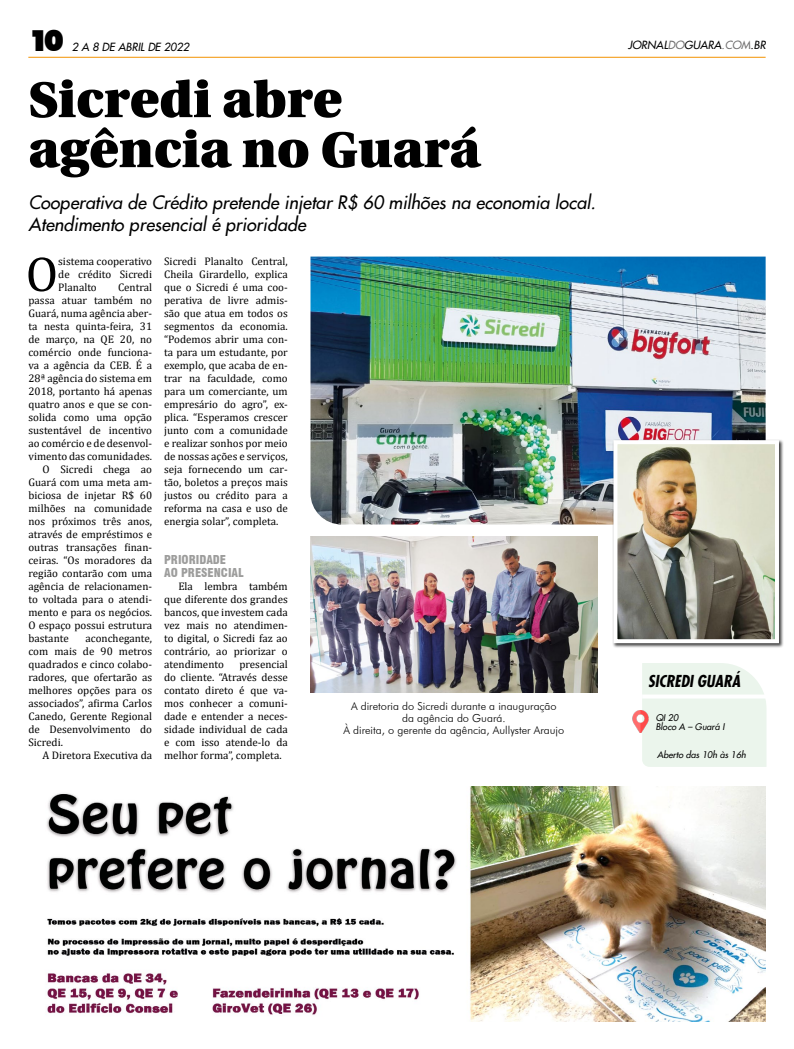
<style>
.page{position:relative;width:794px;height:1049px;background:#fff}
.page>*{position:absolute;margin:0;border:0;box-sizing:border-box;transform-origin:0 0}
.t1{font:900 50px/50px "Utopia";color:#000}
.t2{font:50px "Cambria";color:#000}
.t3{font:900 29.6px "Futura BT";color:#000}
.t4{font:italic 18px/22px "Futura 2";color:#000}
.t5{font:italic 700 condensed 16px "Futura";color:#000}
.t6{font:900 condensed 12px/13px "Swiss 721 BT";color:#9d9d9c}
.t7{font:11px/13px "Cambria";color:#000;text-align:justify}
.t8{font:300 11px/12px "Futura BT";color:#000;text-align:center}
.t9{font:italic 11px "Futura 2";color:#000}
.t10{font:italic 9px/9px "Futura 2";color:#000}
.s1{color:#706f6f}
</style>
<div class="page">
<hr style="left:28px;top:57px;width:737px;height:1px;background:#f39200">
<img style="left:310px;top:257px;width:455px;height:267px">
<div style="left:612px;top:439px;width:172px;height:209px;background:#000;opacity:.75"></div>
<img style="left:618px;top:445px;width:156px;height:193px">
<div style="left:613px;top:440px;width:166px;height:203px;border:4px solid #fff"></div>
<img style="left:310px;top:537px;width:287px;height:155px">
<div style="left:642px;top:663px;width:124px;height:104px;background:#ebf5ec"></div>
<img style="left:632px;top:711px;width:19px;height:22px">
<hr style="left:642px;top:694px;width:124px;height:4px;background:#fff">
<img style="left:46px;top:787px;width:719px;height:235px">
<h2 class="t3" style="left:28px;top:22px;width:37px">10</h2>
<p class="t9" style="left:72px;top:39px;width:119px">2 A 8 DE ABRIL DE 2022</p>
<p class="t9" style="left:628px;top:38px;width:139px">JORNAL<span class="s1">DO</span>GUARA<span class="s1">.COM</span>.BR</p>
<h1 class="t1" style="left:28px;top:75px;width:453px">Sicredi abre agência no Guará</h1>
<h3 class="t4" style="left:28px;top:191px;width:569px">Cooperativa de Crédito pretende injetar R$ 60 milhões na economia local.<br>Atendimento presencial é prioridade</h3>
<h1 class="t2" style="left:26px;top:245px;width:34px">O</h1>
<p class="t7" style="left:58px;top:255px;width:95px">sistema cooperativo de crédito Sicredi Planalto</p>
<p class="t7" style="left:164px;top:255px;width:125px">Sicredi Planalto Central, Cheila Girardello, explica que o Sicredi é uma coo&shy;perativa de livre admis&shy;são que atua em todos os segmentos da economia. “Podemos abrir uma con&shy;ta para um estudante, por exemplo, que acaba de en&shy;trar na faculdade, como para um comerciante, um empresário do agro”, ex&shy;plica. “Esperamos crescer junto com a comunidade e realizar sonhos por meio de nossas ações e serviços, seja fornecendo um car&shy;tão, boletos a preços mais justos ou crédito para a reforma na casa e uso de energia solar”, completa.</p>
<p class="t6" style="left:164px;top:553px;width:81px">PRIORIDADE<br>AO PRESENCIAL</p>
<p class="t7" style="left:164px;top:580px;width:125px;text-indent:14px">Ela lembra também que diferente dos grandes bancos, que investem cada vez mais no atendimen&shy;to digital, o Sicredi faz ao contrário, ao priorizar o atendimento</p>
<p class="t7" style="left:118px;top:281px;width:36px">Central</p>
<p class="t7" style="left:28px;top:294px;width:125px">passa atuar também no</p>
<p class="t7" style="left:28px;top:307px;width:125px">Guará, numa agência aber-</p>
<p class="t7" style="left:28px;top:320px;width:125px">ta nesta quinta-feira, 31</p>
<p class="t7" style="left:28px;top:333px;width:125px">de março, na QE 20, no</p>
<p class="t7" style="left:28px;top:346px;width:125px">comércio onde funciona-</p>
<p class="t7" style="left:28px;top:359px;width:125px">va a agência da CEB. É a</p>
<p class="t7" style="left:28px;top:372px;width:125px">28ª agência do sistema em</p>
<p class="t7" style="left:28px;top:385px;width:125px">2018, portanto há apenas</p>
<p class="t7" style="left:28px;top:398px;width:125px">quatro anos e que se con-</p>
<p class="t7" style="left:28px;top:411px;width:125px">solida como uma opção</p>
<p class="t7" style="left:28px;top:424px;width:125px">sustentável de incentivo</p>
<p class="t7" style="left:28px;top:437px;width:125px">ao comércio e de desenvol-</p>
<p class="t7" style="left:28px;top:450px;width:125px">vimento das comunidades.</p>
<p class="t7" style="left:43px;top:463px;width:111px">O Sicredi chega ao</p>
<p class="t7" style="left:28px;top:476px;width:125px">Guará com uma meta am-</p>
<p class="t7" style="left:28px;top:489px;width:125px">biciosa de injetar R$ 60</p>
<p class="t7" style="left:28px;top:502px;width:125px">milhões na comunidade</p>
<p class="t7" style="left:28px;top:515px;width:125px">nos próximos três anos,</p>
<p class="t7" style="left:28px;top:528px;width:125px">através de empréstimos e</p>
<p class="t7" style="left:28px;top:541px;width:125px">outras transações finan-</p>
<p class="t7" style="left:28px;top:554px;width:125px">ceiras. “Os moradores da</p>
<p class="t7" style="left:28px;top:567px;width:125px">região contarão com uma</p>
<p class="t7" style="left:28px;top:580px;width:125px">agência de relacionamen-</p>
<p class="t7" style="left:28px;top:593px;width:125px">to voltada para o atendi-</p>
<p class="t7" style="left:28px;top:606px;width:125px">mento e para os negócios.</p>
<p class="t7" style="left:28px;top:619px;width:125px">O espaço possui estrutura</p>
<p class="t7" style="left:28px;top:632px;width:42px">bastante</p>
<p class="t7" style="left:28px;top:632px;width:125px;text-indent:57px">aconchegante, com mais de 90 metros quadrados e cinco colabo&shy;radores, que ofertarão as melhores opções para os associados”, afirma Carlos Canedo, Gerente Regional de Desenvolvimento do Sicredi.</p>
<p class="t7" style="left:43px;top:749px;width:111px">A Diretora Executiva da</p>
<p class="t7" style="left:164px;top:658px;width:125px;text-indent:75px">presencial do cliente. “Através desse contato direto é que va&shy;mos conhecer a comuni&shy;dade e entender a neces&shy;sidade individual de cada e com isso atende-lo da melhor forma”, completa.</p>
<h3 class="t5" style="left:647px;top:669px;width:94px">SICREDI GUARÁ</h3>
<p class="t10" style="left:655px;top:713px;width:70px">QI 20<br>Bloco A – Guará I</p>
<p class="t10" style="left:657px;top:750px;width:90px">Aberto das 10h às 16h</p>
<p class="t8" style="left:343px;top:700px;width:222px">A diretoria do Sicredi durante a inauguração<br>da agência do Guará.<br>À direita, o gerente da agência, Aullyster Araujo</p>
</div>
